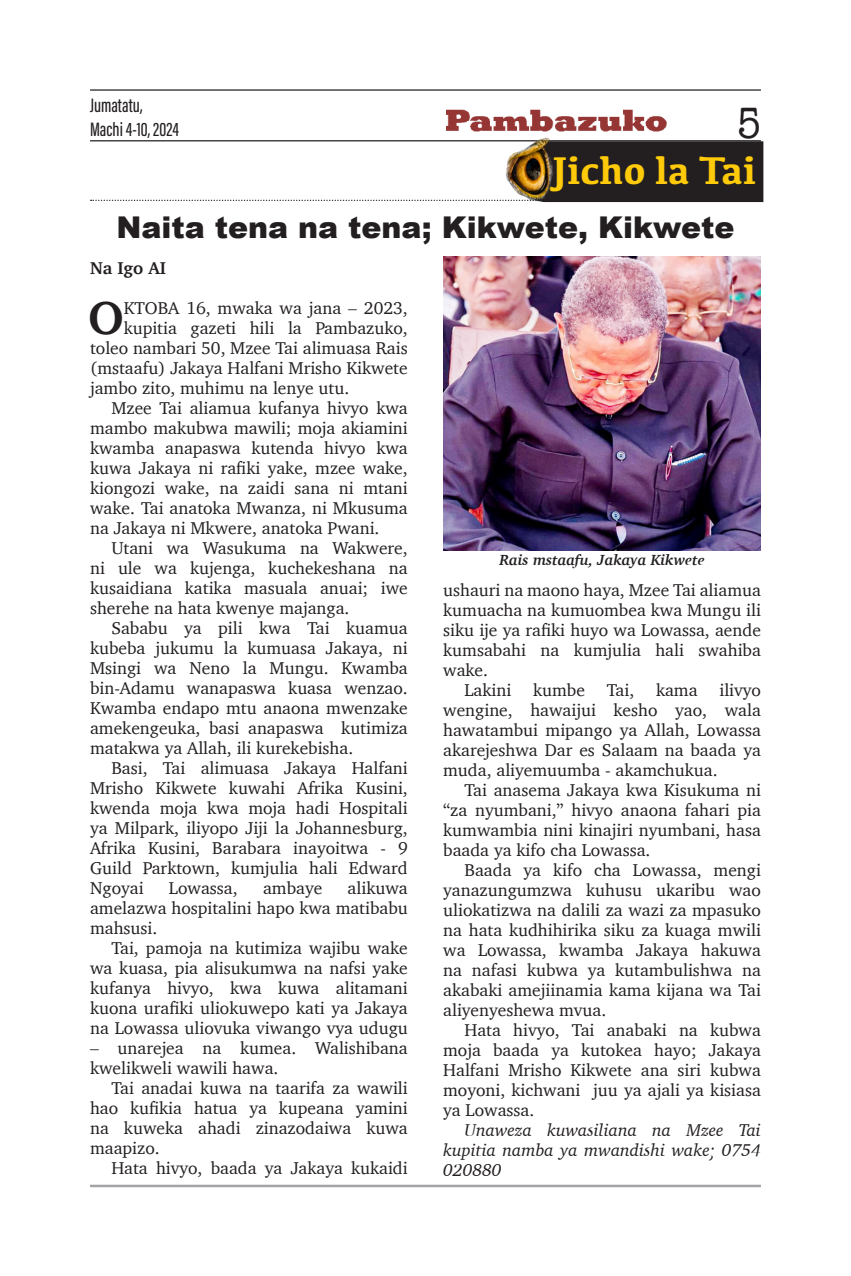
<style>
.page{position:relative;width:851px;height:1276px;background:#fff}
.page>*{position:absolute;margin:0;border:0;box-sizing:border-box;transform-origin:0 0}
.t1{font:700 47.25px "Charter";color:#231f20}
.t2{font:45px "American Typewriter";color:#231f20;scale:.84 1}
.t3{font:700 40px "Kefa";color:#feca0a}
.t4{font:900 30px "Arial";color:#231f20}
.t5{font:20px/24px "Acumin Variable Concept";color:#231f20}
.t6{font:17.5px/20px "Charter";color:#231f20;text-align:justify}
.t7{font:italic 17.5px/20px "Charter";color:#231f20;text-align:justify}
.t8{font:700 17.5px "Charter";color:#231f20}
.t9{font:italic 700 15px "Charter";color:#231f20}
</style>
<div class="page">
<hr style="left:90px;top:89px;width:670px;height:2px;background:#231f20">
<hr style="left:90px;top:140px;width:670px;height:1px;background:#231f20">
<hr style="left:90px;top:1184px;width:670px;height:3px;background:#a1a3a6">
<img style="left:446px;top:109px;width:220px;height:23px">
<svg style="left:91px;top:141px;width:672px;height:61px"></svg>
<img style="left:505px;top:138px;width:49px;height:65px">
<img style="left:443px;top:257px;width:317px;height:293px">
<p class="t5" style="left:90px;top:92px;width:90px">Jumatatu,<br>Machi 4-10, 2024</p>
<h2 class="t2" style="left:736px;top:88px;width:30px">5</h2>
<p class="t3" style="left:551px;top:144px;width:205px">Jicho la Tai</p>
<p class="t4" style="left:116px;top:205px;width:619px">Naita tena na tena; Kikwete, Kikwete</p>
<p class="t8" style="left:90px;top:253px;width:77px">Na Igo AI</p>
<p class="t1" style="left:88px;top:277px;width:37px">O</p>
<p class="t6" style="left:124px;top:297px;width:285px">KTOBA 16, mwaka wa jana – 2023,</p>
<p class="t6" style="left:124px;top:317px;width:285px">kupitia gazeti hili la Pambazuko,</p>
<p class="t6" style="left:90px;top:337px;width:319px">toleo nambari 50, Mzee Tai alimuasa Rais</p>
<p class="t6" style="left:90px;top:357px;width:319px">(mstaafu) Jakaya Halfani Mrisho Kikwete</p>
<p class="t6" style="left:90px;top:377px;width:261px">jambo zito, muhimu na lenye utu.</p>
<p class="t6" style="left:90px;top:397px;width:319px;text-indent:21px">Mzee Tai aliamua kufanya hivyo kwa mambo makubwa mawili; moja akiamini kwamba anapaswa kutenda hivyo kwa kuwa Jakaya ni rafiki yake, mzee wake, kiongozi wake, na zaidi sana ni mtani wake. Tai anatoka Mwanza, ni Mkusuma na Jakaya ni Mkwere, anatoka Pwani.</p>
<p class="t6" style="left:90px;top:537px;width:319px;text-indent:21px">Utani wa Wasukuma na Wakwere, ni ule wa kujenga, kuchekeshana na kusaidiana katika masuala anuai; iwe sherehe na hata kwenye majanga.</p>
<p class="t6" style="left:90px;top:617px;width:319px;text-indent:21px">Sababu ya pili kwa Tai kuamua kubeba jukumu la kumuasa Jakaya, ni Msingi wa Neno la Mungu. Kwamba bin-Adamu wanapaswa kuasa wenzao.<br>Kwamba endapo mtu anaona mwenzake amekengeuka, basi anapaswa kutimiza matakwa ya Allah, ili kurekebisha.</p>
<p class="t6" style="left:90px;top:757px;width:319px;text-indent:21px">Basi, Tai alimuasa Jakaya Halfani Mrisho Kikwete kuwahi Afrika Kusini, kwenda moja kwa moja hadi Hospitali ya Milpark, iliyopo Jiji la Johannesburg, Afrika Kusini, Barabara inayoitwa - 9<br>Guild Parktown, kumjulia hali Edward Ngoyai</p>
<p class="t9" style="left:499px;top:547px;width:206px">Rais mstaafu, Jakaya Kikwete</p>
<p class="t6" style="left:443px;top:579px;width:319px">ushauri na maono haya, Mzee Tai aliamua kumuacha na kumuombea kwa Mungu ili siku ije ya rafiki huyo wa Lowassa, aende kumsabahi na kumjulia hali swahiba wake.</p>
<p class="t6" style="left:443px;top:679px;width:319px;text-indent:21px">Lakini kumbe Tai, kama ilivyo wengine, hawaijui kesho yao, wala hawatambui mipango ya Allah, Lowassa akarejeshwa Dar es Salaam na baada ya muda, aliyemuumba - akamchukua.</p>
<p class="t6" style="left:443px;top:779px;width:319px;text-indent:21px">Tai anasema Jakaya kwa Kisukuma ni “za nyumbani,” hivyo anaona fahari pia kumwambia nini kinajiri nyumbani, hasa baada ya kifo cha Lowassa.</p>
<p class="t6" style="left:443px;top:859px;width:319px;text-indent:21px">Baada ya kifo cha Lowassa, mengi yanazungumzwa kuhusu ukaribu wao uliokatizwa na dalili za wazi za mpasuko na hata kudhihirika siku za kuaga mwili wa Lowassa, kwamba Jakaya hakuwa na nafasi kubwa ya kutambulishwa na akabaki amejiinamia kama kijana wa Tai aliyenyeshewa mvua.</p>
<p class="t6" style="left:443px;top:1019px;width:319px;text-indent:21px">Hata hivyo, Tai anabaki na kubwa moja baada ya kutokea hayo; Jakaya Halfani Mrisho Kikwete ana siri kubwa moyoni, kichwani juu ya ajali ya kisiasa ya Lowassa.</p>
<p class="t7" style="left:443px;top:1119px;width:319px;text-indent:21px">Unaweza kuwasiliana na Mzee Tai kupitia namba ya mwandishi wake; 0754<br>020880</p>
<p class="t6" style="left:90px;top:877px;width:319px;text-indent:257px">alikuwa amelazwa hospitalini hapo kwa matibabu mahsusi.</p>
<p class="t6" style="left:90px;top:937px;width:319px;text-indent:21px">Tai, pamoja na kutimiza wajibu wake wa kuasa, pia alisukumwa na nafsi yake kufanya hivyo, kwa kuwa alitamani kuona urafiki uliokuwepo kati ya Jakaya na Lowassa uliovuka viwango vya udugu</p>
<p class="t6" style="left:90px;top:1037px;width:319px">– unarejea na kumea. Walishibana kwelikweli wawili hawa.</p>
<p class="t6" style="left:90px;top:1077px;width:319px;text-indent:21px">Tai anadai kuwa na taarifa za wawili hao kufikia hatua ya kupeana yamini na kuweka ahadi zinazodaiwa kuwa maapizo.</p>
<p class="t6" style="left:111px;top:1157px;width:298px">Hata hivyo, baada ya Jakaya kukaidi</p>
<p class="t6" style="left:169px;top:877px;width:70px">Lowassa,</p>
<p class="t6" style="left:263px;top:877px;width:61px">ambaye</p>
</div>
